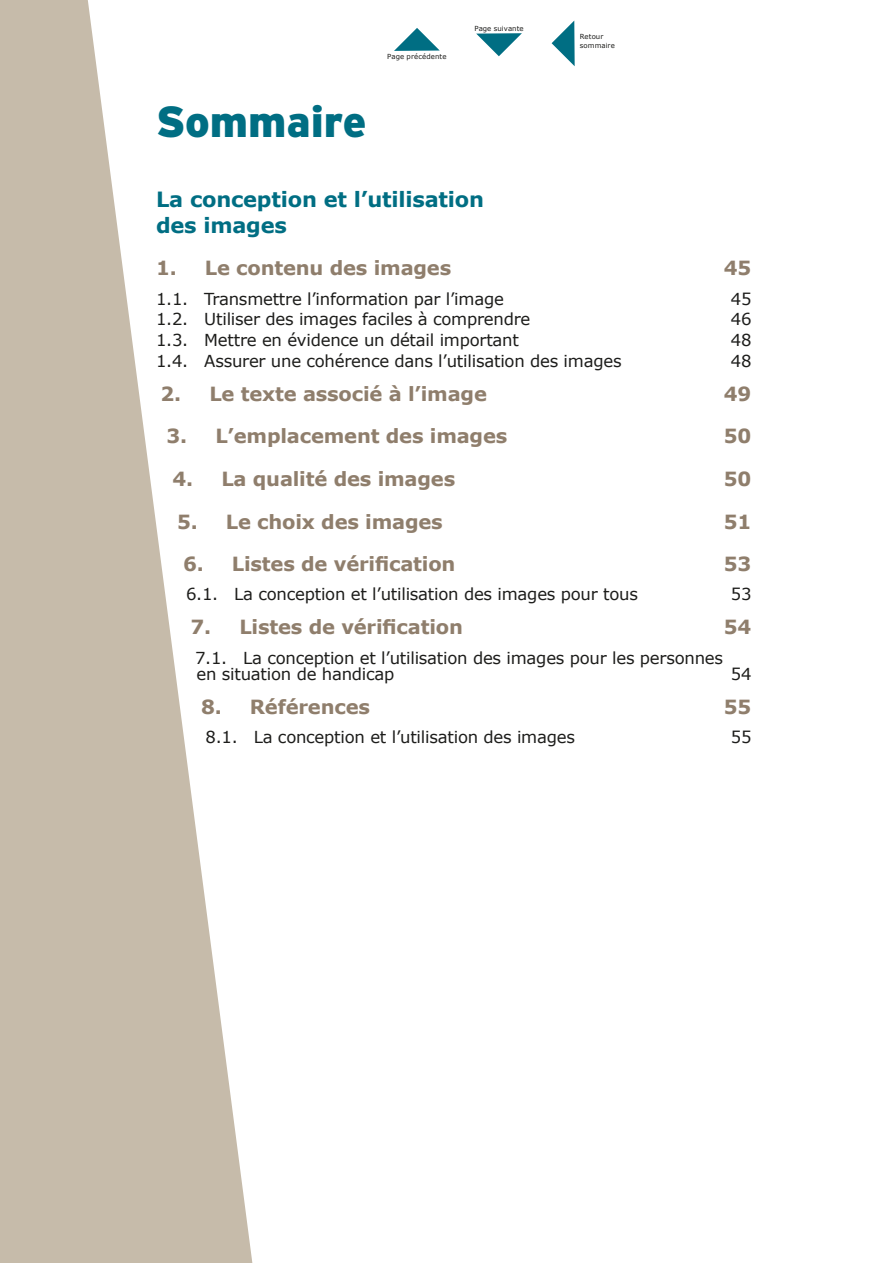
<style>
.page{position:relative;width:893px;height:1263px;background:#fff}
.page>*{position:absolute;margin:0;border:0;box-sizing:border-box;transform-origin:0 0}
.t1{font:900 43.5px "Interstate";color:#006e83}
.t2{font:700 21px/25.5px "Verdana";letter-spacing:-.01em;color:#006e83}
.t3{font:700 19.5px "Verdana";letter-spacing:-.01em;color:#8f7e6c}
.t4{font:16.5px/16.5px "Verdana";letter-spacing:-.015em;color:#1d1d1b}
.t5{font:6.9px/8.7px "Verdana";letter-spacing:.01em;color:#1d1d1b}
</style>
<div class="page">
<svg style="left:476px;top:33px;width:46px;height:23px"></svg>
<svg style="left:552px;top:21px;width:23px;height:45px"></svg>
<svg style="left:0;top:0;width:253px;height:1263px;fill:#c6bbaa"></svg>
<svg style="left:394px;top:28px;width:46px;height:23px"></svg>
<h1 class="t1" style="left:156px;top:97px;width:212px">Sommaire</h1>
<p class="t5" style="left:387px;top:52px;width:61px">Page précédente</p>
<p class="t5" style="left:474px;top:24px;width:51px">Page suivante</p>
<p class="t5" style="left:580px;top:33px;width:37px">Retour sommaire</p>
<p class="t2" style="left:156px;top:187px;width:330px">La conception et l’utilisation des images</p>
<p class="t3" style="left:156px;top:256px;width:22px">1.</p>
<p class="t3" style="left:205px;top:256px;width:248px">Le contenu des images</p>
<p class="t3" style="left:724px;top:256px;width:29px">45</p>
<p class="t4" style="left:156px;top:291px;width:349px">1.1. Transmettre l’information par l’image</p>
<p class="t4" style="left:731px;top:291px;width:22px">45</p>
<p class="t4" style="left:156px;top:311px;width:376px">1.2. Utiliser des images faciles à comprendre</p>
<p class="t4" style="left:731px;top:311px;width:22px">46</p>
<p class="t4" style="left:156px;top:332px;width:364px">1.3. Mettre en évidence un détail important</p>
<p class="t4" style="left:731px;top:332px;width:22px">48</p>
<p class="t4" style="left:156px;top:353px;width:467px">1.4. Assurer une cohérence dans l’utilisation des images</p>
<p class="t4" style="left:731px;top:353px;width:22px">48</p>
<p class="t3" style="left:161px;top:381px;width:22px">2.</p>
<p class="t3" style="left:209px;top:381px;width:279px">Le texte associé à l’image</p>
<p class="t3" style="left:724px;top:381px;width:29px">49</p>
<p class="t3" style="left:167px;top:424px;width:22px">3.</p>
<p class="t3" style="left:215px;top:424px;width:294px">L’emplacement des images</p>
<p class="t3" style="left:724px;top:424px;width:29px">50</p>
<p class="t3" style="left:173px;top:466px;width:22px">4.</p>
<p class="t3" style="left:221px;top:466px;width:235px">La qualité des images</p>
<p class="t3" style="left:724px;top:466px;width:29px">50</p>
<p class="t3" style="left:177px;top:509px;width:22px">5.</p>
<p class="t3" style="left:226px;top:509px;width:218px">Le choix des images</p>
<p class="t3" style="left:724px;top:509px;width:29px">51</p>
<p class="t3" style="left:183px;top:551px;width:22px">6.</p>
<p class="t3" style="left:232px;top:551px;width:225px">Listes de vérification</p>
<p class="t3" style="left:724px;top:551px;width:29px">53</p>
<p class="t4" style="left:186px;top:586px;width:453px">6.1. La conception et l’utilisation des images pour tous</p>
<p class="t4" style="left:731px;top:586px;width:22px">53</p>
<p class="t3" style="left:191px;top:614px;width:22px">7.</p>
<p class="t3" style="left:239px;top:614px;width:225px">Listes de vérification</p>
<p class="t3" style="left:724px;top:614px;width:29px">54</p>
<p class="t4" style="left:195px;top:649px;width:529px">7.1. La conception et l’utilisation des images pour les personnes en situation de handicap</p>
<p class="t4" style="left:731px;top:666px;width:22px">54</p>
<p class="t3" style="left:201px;top:694px;width:22px">8.</p>
<p class="t3" style="left:250px;top:694px;width:122px">Références</p>
<p class="t3" style="left:724px;top:694px;width:29px">55</p>
<p class="t4" style="left:206px;top:729px;width:371px">8.1. La conception et l’utilisation des images</p>
<p class="t4" style="left:731px;top:729px;width:22px">55</p>
</div>
